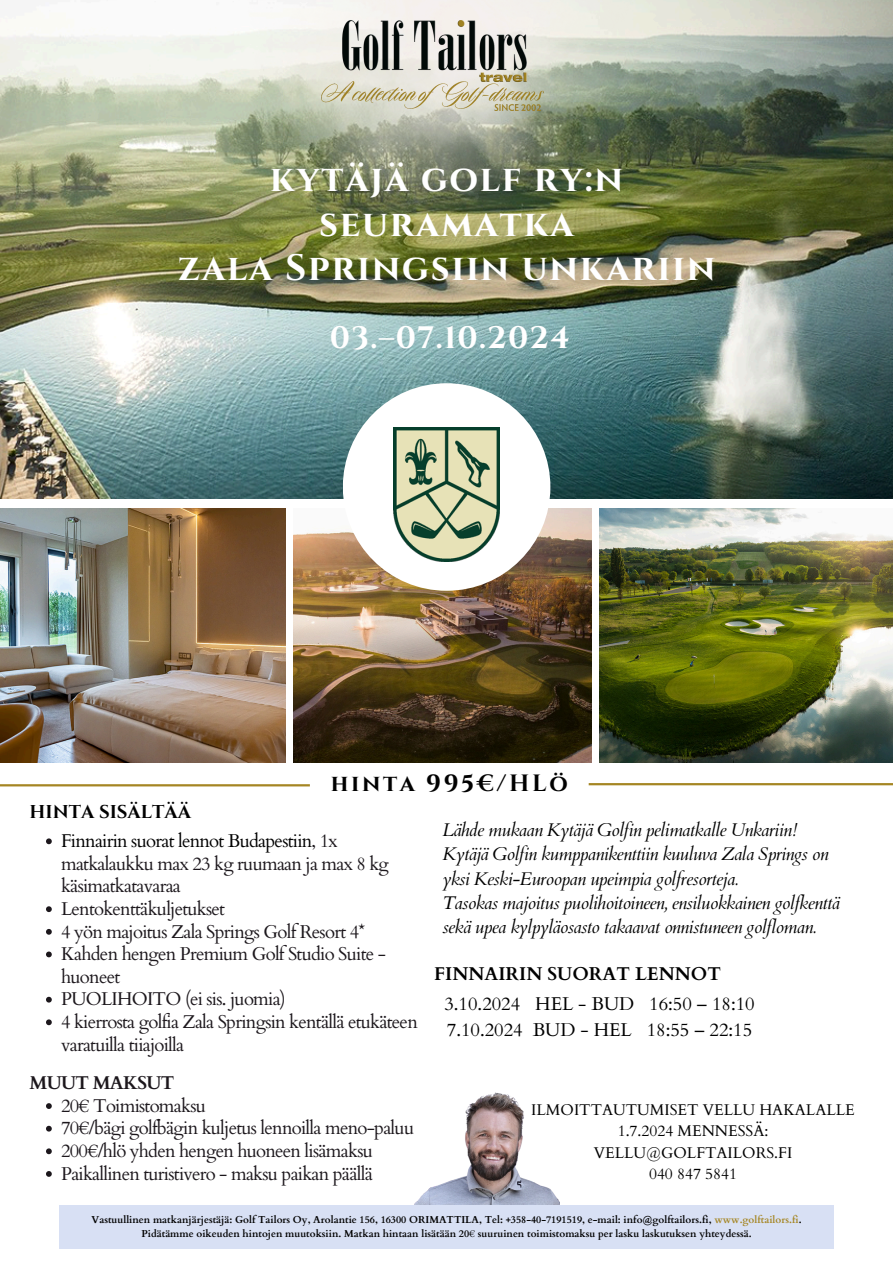
<style>
.page{position:relative;width:893px;height:1263px;background:#fff}
.page>*{position:absolute;margin:0;border:0;box-sizing:border-box;transform-origin:0 0}
.t1{font:700 36.83px/44.4px "Cinzel";letter-spacing:.045em;color:#fff;text-align:center}
.t2{font:700 31.05px "Cinzel";letter-spacing:.045em;color:#fff}
.t3{font:700 23.55px "Cinzel";letter-spacing:.115em;color:#000}
.t4{font:18.52px/22.6px "Cardo";letter-spacing:-.04em;color:#1c171c}
.t5{font:18.52px/25.9px "Cardo";color:#000}
.t6{font:700 18.52px "Cardo";color:#000}
.t7{font:700 18.52px "Cinzel";color:#000}
.t8{font:700 18.52px "Cardo";letter-spacing:-.04em;color:#1c171c}
.t9{font:italic 18.3px/24.2px "Cardo";letter-spacing:-.03em;color:#000}
.t10{font:15.52px "Cardo";color:#000}
.t11{font:700 10.05px/14.1px "Cardo";color:#000;text-align:center}
.s1{color:#000}
.s2{color:#a58624}
</style>
<div class="page">
<img style="left:0;top:0;width:893px;height:498px">
<img style="left:293px;top:509px;width:299px;height:253px">
<div style="left:343px;top:383px;width:207px;height:208px;background:#fff;border-radius:50%"></div>
<img style="left:0;top:509px;width:285px;height:253px">
<img style="left:599px;top:509px;width:294px;height:253px">
<hr style="left:0;top:784px;width:310px;height:2px;background:#a58624">
<hr style="left:588px;top:783px;width:305px;height:2px;background:#a58624">
<img style="left:239px;top:0;width:407px;height:241px">
<img style="left:343px;top:21px;width:183px;height:60px">
<img style="left:322px;top:81px;width:221px;height:30px">
<div style="left:59px;top:1205px;width:774px;height:44px;background:#d8e0f4"></div>
<img style="left:393px;top:427px;width:107px;height:135px">
<svg style="left:46px;top:838px;width:6px;height:6px"></svg>
<svg style="left:46px;top:906px;width:6px;height:6px"></svg>
<svg style="left:46px;top:929px;width:6px;height:6px"></svg>
<svg style="left:46px;top:951px;width:6px;height:6px"></svg>
<svg style="left:46px;top:997px;width:6px;height:5px"></svg>
<svg style="left:46px;top:1019px;width:6px;height:6px"></svg>
<svg style="left:46px;top:1103px;width:6px;height:6px"></svg>
<svg style="left:46px;top:1126px;width:6px;height:5px"></svg>
<svg style="left:46px;top:1148px;width:6px;height:6px"></svg>
<svg style="left:46px;top:1171px;width:6px;height:6px"></svg>
<img style="left:414px;top:1092px;width:146px;height:113px">
<p class="t1" style="left:178px;top:158px;width:539px">kytäjä golf ry:n seuramatka<br>zala Springsiin unkariin</p>
<h6 class="t2" style="left:330px;top:318px;width:241px">03.–07.10.2024</h6>
<h1 class="t3" style="left:331px;top:768px;width:238px">hinta 995€/HLö</h1>
<h3 class="t7" style="left:30px;top:800px;width:163px">HINTA SISÄLTÄÄ</h3>
<h4 class="t4" style="left:61px;top:830px;width:329px"><span class="s1">Finnairin suorat lennot Budapestiin</span>, 1x matkalaukku max 23 kg ruumaan ja max 8 kg käsimatkatavaraa</h4>
<p class="t4" style="left:61px;top:898px;width:165px">Lentokenttäkuljetukset</p>
<p class="t4" style="left:61px;top:920px;width:305px">4 yön majoitus Zala Springs Golf Resort 4*</p>
<p class="t4" style="left:61px;top:943px;width:326px">Kahden hengen Premium Golf Studio Suite - huoneet</p>
<p class="t4" style="left:61px;top:988px;width:226px">PUOLIHOITO (ei sis. juomia)</p>
<p class="t4" style="left:61px;top:1011px;width:358px">4 kierrosta golfia Zala Springsin kentällä etukäteen varatuilla tiiajoilla</p>
<p class="t8" style="left:30px;top:1071px;width:146px">MUUT MAKSUT</p>
<h4 class="t4" style="left:61px;top:1095px;width:146px">20€ Toimistomaksu</h4>
<p class="t4" style="left:61px;top:1117px;width:354px">70€/bägi golfbägin kuljetus lennoilla meno-paluu</p>
<p class="t4" style="left:61px;top:1140px;width:313px">200€/hlö yhden hengen huoneen lisämaksu</p>
<p class="t4" style="left:61px;top:1162px;width:313px">Paikallinen turistivero - maksu paikan päällä</p>
<h5 class="t9" style="left:442px;top:818px;width:399px">Lähde mukaan Kytäjä Golfin pelimatkalle Unkariin!<br>Kytäjä Golfin kumppanikenttiin kuuluva Zala Springs on yksi Keski-Euroopan upeimpia golfresorteja.<br>Tasokas majoitus puolihoitoineen, ensiluokkainen golfkenttä sekä upea kylpyläosasto takaavat onnistuneen golfloman.</h5>
<p class="t6" style="left:434px;top:961px;width:288px">FINNAIRIN SUORAT LENNOT</p>
<p class="t5" style="left:444px;top:991px;width:312px">3.10.2024 HEL - BUD 16:50 – 18:10<br>7.10.2024 BUD - HEL 18:55 – 22:15</p>
<p class="t10" style="left:531px;top:1099px;width:325px">ILMOITTAUTUMISET VELLU HAKALALLE</p>
<p class="t10" style="left:618px;top:1121px;width:152px">1.7.2024 MENNESSÄ:</p>
<p class="t10" style="left:593px;top:1142px;width:200px">VELLU@GOLFTAILORS.FI</p>
<p class="t10" style="left:649px;top:1163px;width:89px">040 847 5841</p>
<h4 class="t11" style="left:92px;top:1212px;width:711px">Vastuullinen matkanjärjestäjä: Golf Tailors Oy, Arolantie 156, 16300 ORIMATTILA, Tel: +358-40-7191519, e-mail: info@golftailors.fi, <span class="s2">www.golftailors.fi</span>.<br>Pidätämme oikeuden hintojen muutoksiin. Matkan hintaan lisätään 20€ suuruinen toimistomaksu per lasku laskutuksen yhteydessä.</h4>
</div>
